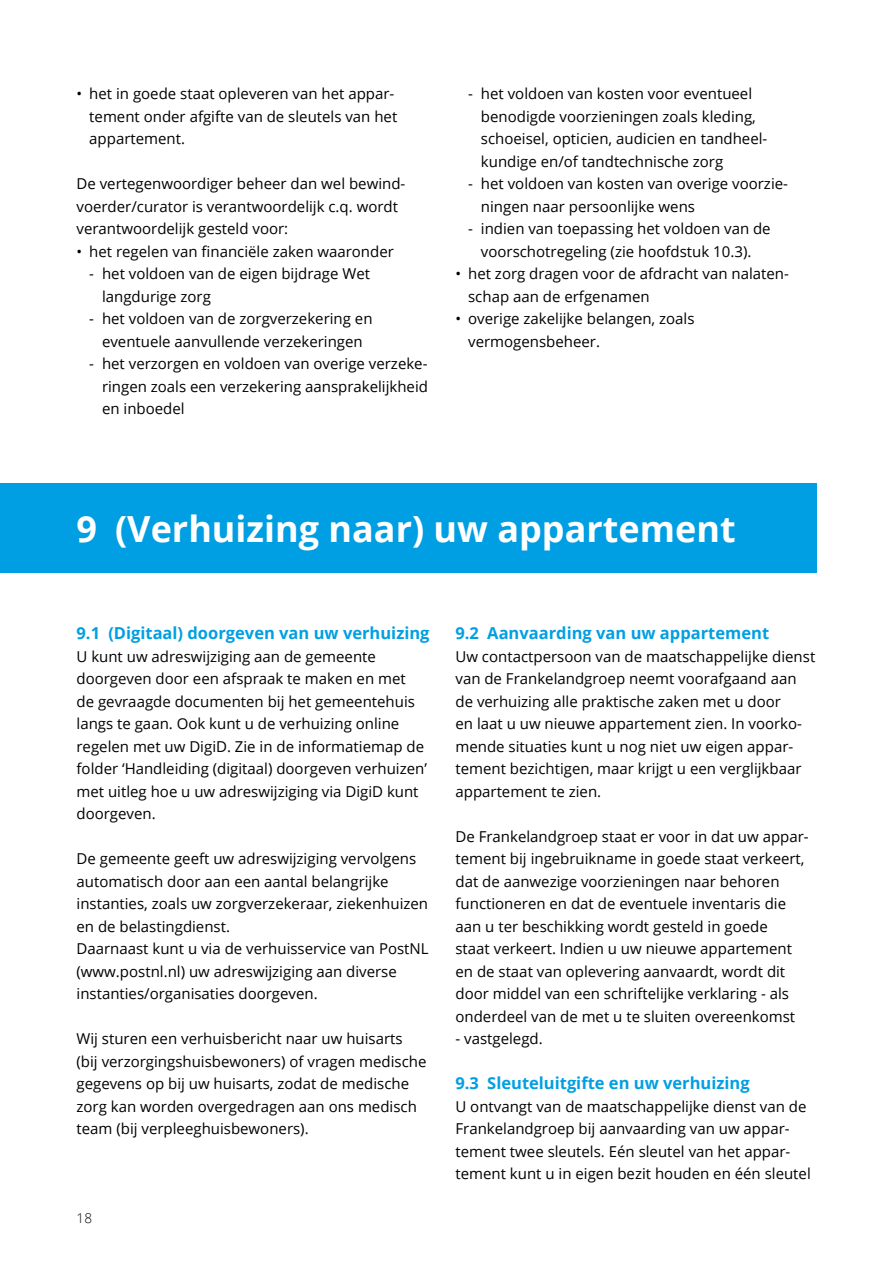
<style>
.page{position:relative;width:893px;height:1263px;background:#fff}
.page>*{position:absolute;margin:0;border:0;box-sizing:border-box;transform-origin:0 0}
.t1{font:700 36px "Open Sans";color:#fff}
.t2{font:700 16.5px "Open Sans";color:#009fe3}
.t3{font:15px/22.5px "Open Sans";color:#000}
.t4{font:300 13.5px "Open Sans";color:#000}
</style>
<div class="page">
<div style="left:0;top:483px;width:816px;height:90px;background:#009fe3"></div>
<p class="t3" style="left:89px;top:82px;width:310px;text-indent:-13px">• het in goede staat opleveren van het appar&shy;tement onder afgifte van de sleutels van het appartement.</p>
<p class="t3" style="left:77px;top:172px;width:330px">De vertegenwoordiger beheer dan wel bewind&shy;voerder/curator is verantwoordelijk c.q. wordt verantwoordelijk gesteld voor:</p>
<p class="t3" style="left:77px;top:239px;width:319px">• het regelen van financiële zaken waaronder</p>
<p class="t3" style="left:102px;top:262px;width:269px;text-indent:-13px">- het voldoen van de eigen bijdrage Wet langdurige zorg</p>
<p class="t3" style="left:89px;top:307px;width:285px;text-align:center">- het voldoen van de zorgverzekering en eventuele aanvullende verzekeringen</p>
<p class="t3" style="left:102px;top:352px;width:327px;text-align:justify;text-indent:-13px">- het verzorgen en voldoen van overige verzeke&shy;ringen zoals een verzekering aansprakelijkheid en inboedel</p>
<p class="t3" style="left:481px;top:82px;width:288px;text-indent:-13px">- het voldoen van kosten voor eventueel benodigde voorzieningen zoals kleding, schoeisel, opticien, audicien en tandheel&shy;kundige en/of tandtechnische zorg</p>
<p class="t3" style="left:481px;top:172px;width:309px;text-indent:-13px">- het voldoen van kosten van overige voorzie&shy;ningen naar persoonlijke wens</p>
<p class="t3" style="left:468px;top:217px;width:304px;text-align:center">- indien van toepassing het voldoen van de voorschotregeling (zie hoofdstuk 10.3).</p>
<p class="t3" style="left:468px;top:262px;width:322px;text-indent:-13px">• het zorg dragen voor de afdracht van nalaten&shy;schap aan de erfgenamen</p>
<p class="t3" style="left:468px;top:307px;width:228px;text-indent:-13px">• overige zakelijke belangen, zoals vermogensbeheer.</p>
<h1 class="t1" style="left:77px;top:503px;width:661px">9 (Verhuizing naar) uw appartement</h1>
<p class="t2" style="left:77px;top:621px;width:355px">9.1 (Digitaal) doorgeven van uw verhuizing</p>
<p class="t3" style="left:77px;top:644px;width:352px">U kunt uw adreswijziging aan de gemeente doorgeven door een afspraak te maken en met de gevraagde documenten bij het gemeentehuis langs te gaan. Ook kunt u de verhuizing online regelen met uw DigiD. Zie in de informatiemap de folder ‘Handleiding (digitaal) doorgeven verhuizen’ met uitleg hoe u uw adreswijziging via DigiD kunt doorgeven.</p>
<p class="t3" style="left:77px;top:847px;width:354px">De gemeente geeft uw adreswijziging vervolgens automatisch door aan een aantal belangrijke instanties, zoals uw zorgverzekeraar, ziekenhuizen en de belastingdienst.<br>Daarnaast kunt u via de verhuisservice van PostNL (www.postnl.nl) uw adreswijziging aan diverse instanties/organisaties doorgeven.</p>
<p class="t3" style="left:77px;top:1027px;width:351px">Wij sturen een verhuisbericht naar uw huisarts (bij verzorgingshuisbewoners) of vragen medische gegevens op bij uw huisarts, zodat de medische zorg kan worden overgedragen aan ons medisch team (bij verpleeghuisbewoners).</p>
<p class="t4" style="left:77px;top:1209px;width:17px">18</p>
<p class="t2" style="left:455px;top:621px;width:315px">9.2 Aanvaarding van uw appartement</p>
<p class="t3" style="left:455px;top:644px;width:361px">Uw contactpersoon van de maatschappelijke dienst van de Frankelandgroep neemt voorafgaand aan de verhuizing alle praktische zaken met u door<br>en laat u uw nieuwe appartement zien. In voorko&shy;mende situaties kunt u nog niet uw eigen appar&shy;tement bezichtigen, maar krijgt u een verglijkbaar appartement te zien.</p>
<p class="t3" style="left:455px;top:824px;width:355px">De Frankelandgroep staat er voor in dat uw appar&shy;tement bij ingebruikname in goede staat verkeert, dat de aanwezige voorzieningen naar behoren functioneren en dat de eventuele inventaris die aan u ter beschikking wordt gesteld in goede<br>staat verkeert. Indien u uw nieuwe appartement en de staat van oplevering aanvaardt, wordt dit door middel van een schriftelijke verklaring - als onderdeel van de met u te sluiten overeenkomst</p>
<p class="t3" style="left:455px;top:1027px;width:89px">- vastgelegd.</p>
<p class="t2" style="left:455px;top:1071px;width:296px">9.3 Sleuteluitgifte en uw verhuizing</p>
<p class="t3" style="left:455px;top:1094px;width:357px">U ontvangt van de maatschappelijke dienst van de Frankelandgroep bij aanvaarding van uw appar&shy;tement twee sleutels. Eén sleutel van het appar&shy;tement kunt u in eigen bezit houden en één sleutel</p>
</div>
